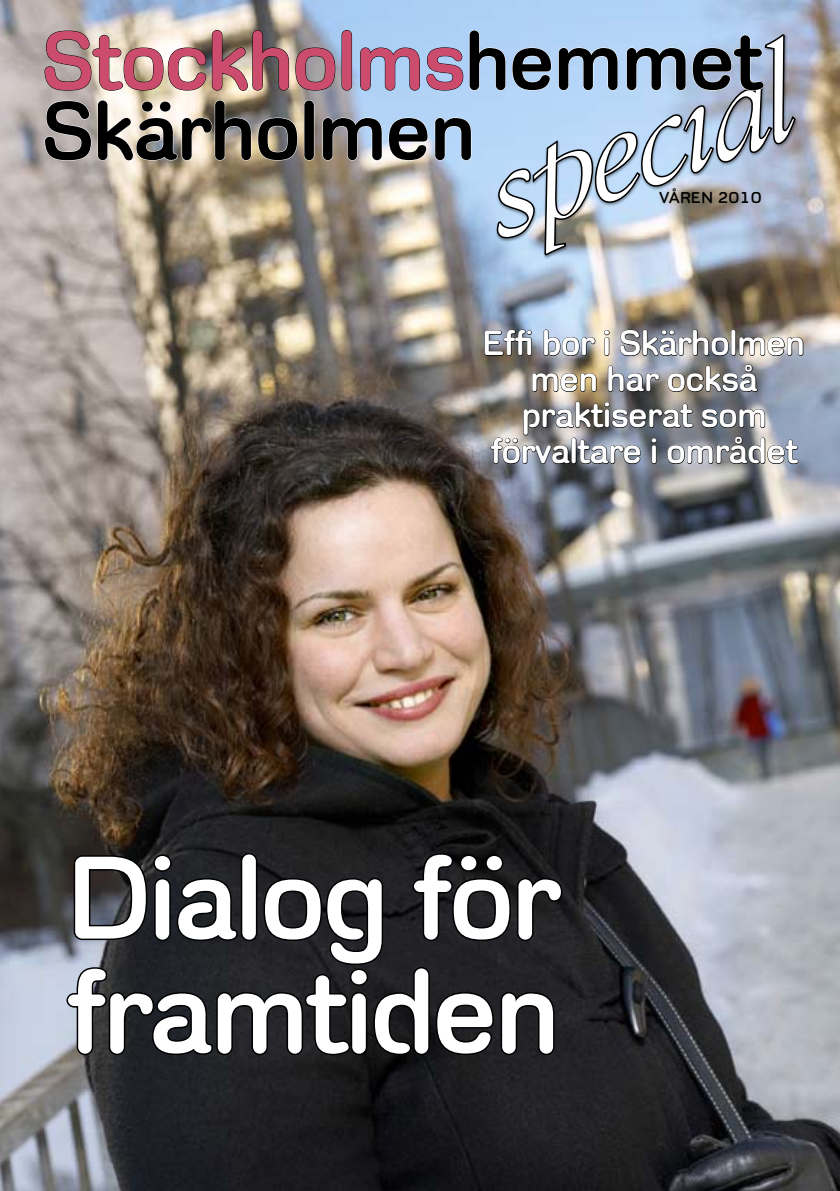
<style>
.page{position:relative;width:840px;height:1191px;background:#fff}
.page>*{position:absolute;margin:0;border:0;box-sizing:border-box;transform-origin:0 0}
.t1{font:700 120px/114px "Stockholm Runt";letter-spacing:-.01em;color:#fff}
.t2{font:700 84px/70px "Stockholm Runt";color:#000}
.t3{font:700 36px/36px "Stockholm Runt";color:#fff;text-align:center}
.t4{font:700 16px "Stockholm Runt";letter-spacing:.05em;color:#000}
.s1{color:#cc4c6e}
</style>
<div class="page">
<img style="left:1px;top:0;width:838px;height:1191px">
<div style="left:494px;top:33px;width:345px;height:248px;background:#000;opacity:.42"></div>
<img style="left:496px;top:33px;width:300px;height:1014px">
<svg style="left:44px;top:29px;width:245px;height:63px;background:#b3aa9d"></svg>
<svg style="left:295px;top:47px;width:40px;height:44px;background:#8b8988"></svg>
<div style="left:341px;top:30px;width:11px;height:61px;border:1px solid #000;border-radius:5px"></div>
<svg style="left:359px;top:29px;width:192px;height:62px;background:#aac9eb"></svg>
<svg style="left:557px;top:47px;width:61px;height:44px;background:#bddaf9"></svg>
<svg style="left:625px;top:34px;width:139px;height:57px;background:#b7cfec"></svg>
<svg style="left:44px;top:99px;width:254px;height:63px;background:#c0b8ad"></svg>
<div style="left:304px;top:100px;width:10px;height:61px;border:1px solid #fff;border-radius:5px"></div>
<svg style="left:322px;top:117px;width:60px;height:44px;background:#b4b6bc"></svg>
<svg style="left:388px;top:117px;width:40px;height:44px"></svg>
<svg style="left:434px;top:117px;width:37px;height:44px;background:#bdd9f8"></svg>
<svg style="left:65px;top:851px;width:498px;height:205px;background:#222226"></svg>
<svg style="left:484px;top:329px;width:47px;height:27px"></svg>
<svg style="left:543px;top:329px;width:52px;height:27px"></svg>
<svg style="left:604px;top:330px;width:5px;height:5px"></svg>
<div style="left:604px;top:337px;width:4px;height:19px;border:1px solid #000;border-radius:2px"></div>
<svg style="left:619px;top:329px;width:109px;height:28px;background:#717278"></svg>
<div style="left:730px;top:330px;width:5px;height:26px;border:1px solid #000;border-radius:2px"></div>
<svg style="left:738px;top:337px;width:65px;height:19px"></svg>
<svg style="left:531px;top:373px;width:65px;height:19px"></svg>
<svg style="left:607px;top:365px;width:52px;height:27px"></svg>
<svg style="left:667px;top:364px;width:90px;height:29px;background:#6b6968"></svg>
<svg style="left:490px;top:401px;width:308px;height:63px;background:#73757b"></svg>
<h2 class="t2" style="left:42px;top:25px;width:721px"><span class="s1">Stockholms</span>hemmet<br>Skärholmen</h2>
<p class="t4" style="left:659px;top:188px;width:103px">VÅREN 2010</p>
<p class="t3" style="left:483px;top:325px;width:322px">Effi bor i Skärholmen men har också praktiserat som förvaltare i området</p>
<h1 class="t1" style="left:68px;top:839px;width:493px">Dialog för framtiden</h1>
</div>
